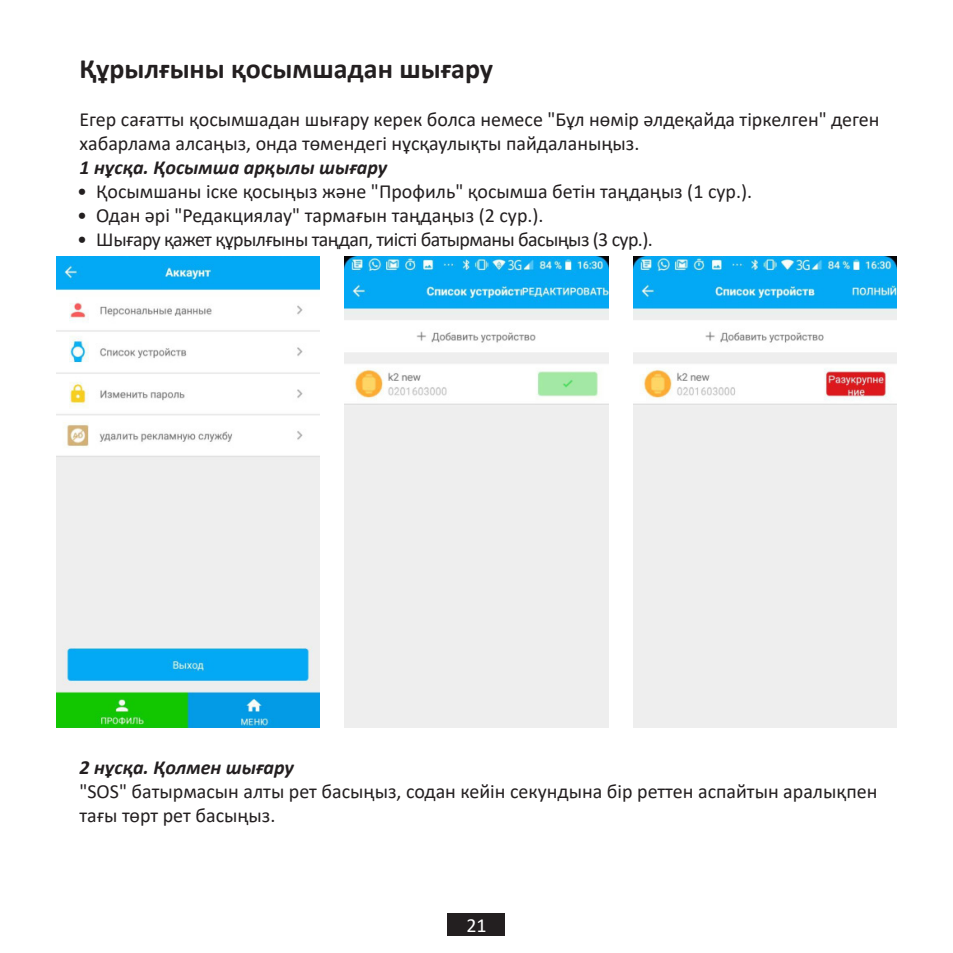
<style>
.page{position:relative;width:953px;height:953px;background:#fff}
.page>*{position:absolute;margin:0;border:0;box-sizing:border-box;transform-origin:0 0}
.Заголовок_7{font:700 28px "Calibri";color:#231f20}
.t1{font:20px/24px "Calibri";color:#231f20}
.t2{font:20px "Calibri";letter-spacing:-.03em;color:#231f20}
.t3{font:italic 700 20px "Calibri";color:#231f20}
.t4{font:20px "Calibri";color:#fff}
</style>
<div class="page">
<div style="left:448px;top:912px;width:57px;height:23px;background:#231f20"></div>
<img style="left:57px;top:256px;width:263px;height:471px">
<img style="left:345px;top:256px;width:263px;height:471px">
<img style="left:633px;top:256px;width:263px;height:471px">
<p class="Заголовок_7" style="left:79px;top:49px;width:415px">Құрылғыны қосымшадан шығару</p>
<p class="t1" style="left:79px;top:107px;width:801px">Егер сағатты қосымшадан шығару керек болса немесе "Бұл нөмір әлдеқайда тіркелген" деген хабарлама алсаңыз, онда төмендегі нұсқаулықты пайдаланыңыз.</p>
<p class="t3" style="left:79px;top:153px;width:309px">1 нұсқа. Қосымша арқылы шығару</p>
<p class="t1" style="left:77px;top:179px;width:676px">• Қосымшаны іске қосыңыз және "Профиль" қосымша бетін таңдаңыз (1 сур.).</p>
<p class="t1" style="left:77px;top:203px;width:468px">• Одан әрі "Редакциялау" тармағын таңдаңыз (2 сур.).</p>
<p class="t2" style="left:77px;top:225px;width:577px">• Шығару қажет құрылғыны таңдап, тиісті батырманы басыңыз (3 сур.).</p>
<p class="t3" style="left:79px;top:753px;width:216px">2 нұсқа. Қолмен шығару</p>
<p class="t1" style="left:79px;top:779px;width:799px">"SOS" батырмасын алты рет басыңыз, содан кейін секундына бір реттен аспайтын аралықпен тағы төрт рет басыңыз.</p>
<p class="t4" style="left:466px;top:911px;width:22px">21</p>
</div>
